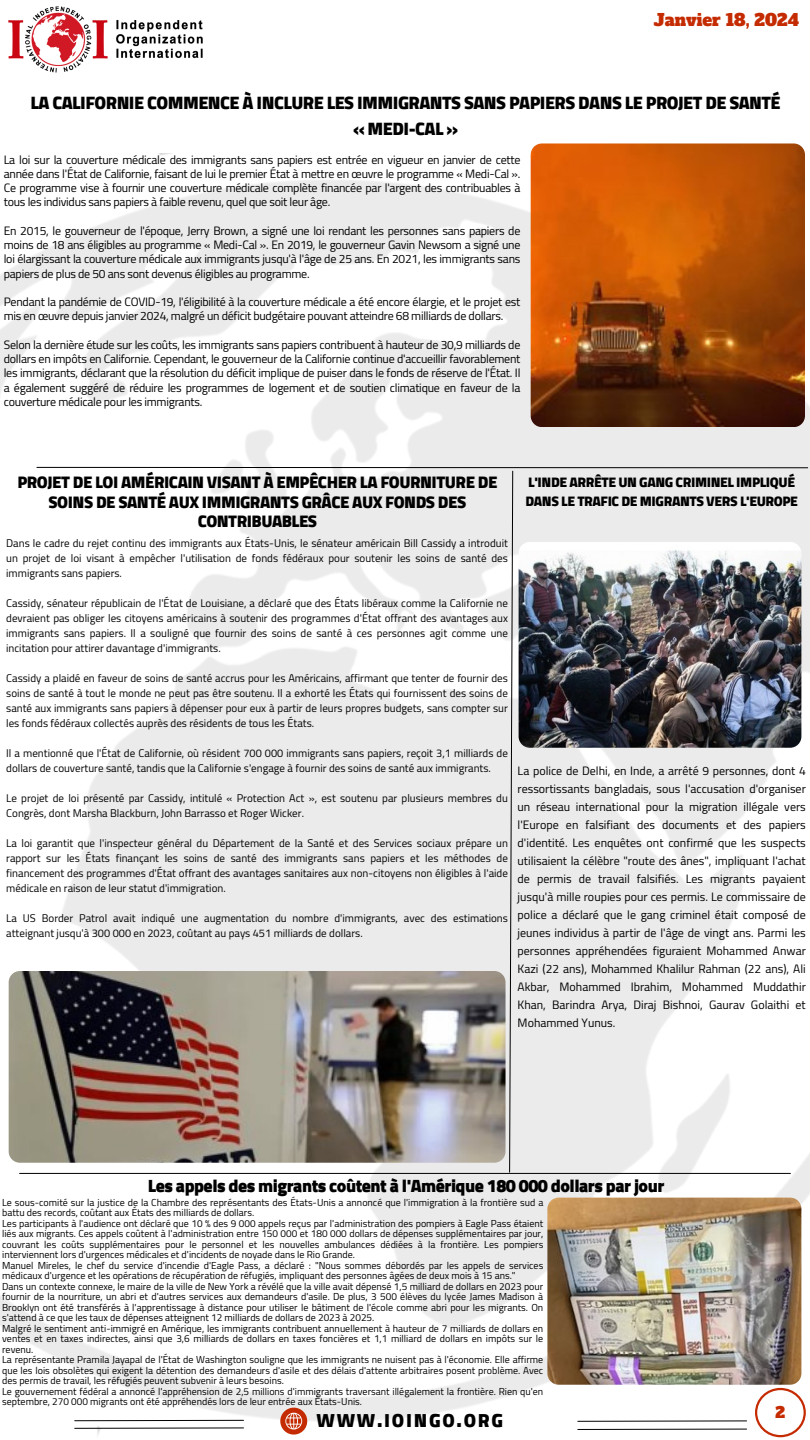
<style>
.page{position:relative;width:810px;height:1440px;background:#fff}
.page>*{position:absolute;margin:0;border:0;box-sizing:border-box;transform-origin:0 0}
.t1{font:900 19.2px "Cairo";letter-spacing:.09em;color:#000}
.t2{font:900 18.2px "Cairo";letter-spacing:-.03em;color:#000}
.t3{font:900 18px "Cairo";letter-spacing:-.03em;color:#000}
.t4{font:900 17px/19.5px "Cairo";letter-spacing:-.03em;color:#000;text-align:center}
.t5{font:16.3px "Alfa Slab One";color:#c42b00}
.t6{font:15px "Alfa Slab One";color:#c42b00}
.t7{font:900 14px/19.5px "Cairo";letter-spacing:-.03em;color:#000}
.t8{font:12px/18px "Cairo";letter-spacing:-.02em;color:#000;text-align:justify}
.t9{font:11px/15px "Cairo";color:#000;text-align:justify}
.t10{font:10px/10.5px "Cairo";color:#000;text-align:justify}
</style>
<div class="page">
<img style="left:0;top:153px;width:810px;height:1283px">
<img style="left:531px;top:143px;width:274px;height:284px;border-radius:11px">
<hr style="left:20px;top:1173px;width:770px;height:1px;background:#000">
<svg style="left:755px;top:1388px;width:51px;height:49px"></svg>
<svg style="left:74px;top:1420px;width:170px;height:1px"></svg>
<svg style="left:280px;top:1408px;width:27px;height:27px"></svg>
<svg style="left:74px;top:1427px;width:170px;height:2px"></svg>
<svg style="left:577px;top:1420px;width:170px;height:2px"></svg>
<svg style="left:577px;top:1428px;width:170px;height:2px"></svg>
<svg style="left:36px;top:467px;width:772px;height:706px"></svg>
<img style="left:9px;top:971px;width:496px;height:192px;border-radius:11px">
<img style="left:8px;top:6px;width:195px;height:67px">
<img style="left:547px;top:1198px;width:254px;height:186px;border-radius:11px">
<p class="t5" style="left:654px;top:9px;width:147px">Janvier 18, 2024</p>
<p class="t2" style="left:31px;top:92px;width:752px">LA CALIFORNIE COMMENCE À INCLURE LES IMMIGRANTS SANS PAPIERS DANS LE PROJET DE SANTÉ</p>
<p class="t2" style="left:353px;top:118px;width:107px">« MEDI-CAL »</p>
<p class="t8" style="left:4px;top:152px;width:518px;line-height:14.2px">La loi sur la couverture médicale des immigrants sans papiers est entrée en vigueur en janvier de cette année dans l'État de Californie, faisant de lui le premier État à mettre en œuvre le programme « Medi-Cal ».<br>Ce programme vise à fournir une couverture médicale complète financée par l'argent des contribuables à tous les individus sans papiers à faible revenu, quel que soit leur âge.</p>
<p class="t8" style="left:4px;top:224px;width:518px;line-height:14.2px">En 2015, le gouverneur de l'époque, Jerry Brown, a signé une loi rendant les personnes sans papiers de moins de 18 ans éligibles au programme « Medi-Cal ». En 2019, le gouverneur Gavin Newsom a signé une loi élargissant la couverture médicale aux immigrants jusqu'à l'âge de 25 ans. En 2021, les immigrants sans papiers de plus de 50 ans sont devenus éligibles au programme.</p>
<p class="t8" style="left:4px;top:295px;width:518px;line-height:14.2px">Pendant la pandémie de COVID-19, l'éligibilité à la couverture médicale a été encore élargie, et le projet est mis en œuvre depuis janvier 2024, malgré un déficit budgétaire pouvant atteindre 68 milliards de dollars.</p>
<p class="t8" style="left:4px;top:338px;width:518px;line-height:14.2px">Selon la dernière étude sur les coûts, les immigrants sans papiers contribuent à hauteur de 30,9 milliards de dollars en impôts en Californie. Cependant, le gouverneur de la Californie continue d'accueillir favorablement les immigrants, déclarant que la résolution du déficit implique de puiser dans le fonds de réserve de l'État. Il a également suggéré de réduire les programmes de logement et de soutien climatique en faveur de la couverture médicale pour les immigrants.</p>
<p class="t4" style="left:17px;top:473px;width:482px">PROJET DE LOI AMÉRICAIN VISANT À EMPÊCHER LA FOURNITURE DE<br>SOINS DE SANTÉ AUX IMMIGRANTS GRÂCE AUX FONDS DES<br>CONTRIBUABLES</p>
<p class="t9" style="left:6px;top:535px;width:503px">Dans le cadre du rejet continu des immigrants aux États-Unis, le sénateur américain Bill Cassidy a introduit un projet de loi visant à empêcher l'utilisation de fonds fédéraux pour soutenir les soins de santé des immigrants sans papiers.</p>
<p class="t9" style="left:6px;top:595px;width:503px">Cassidy, sénateur républicain de l'État de Louisiane, a déclaré que des États libéraux comme la Californie ne devraient pas obliger les citoyens américains à soutenir des programmes d'État offrant des avantages aux immigrants sans papiers. Il a souligné que fournir des soins de santé à ces personnes agit comme une incitation pour attirer davantage d'immigrants.</p>
<p class="t9" style="left:6px;top:670px;width:503px">Cassidy a plaidé en faveur de soins de santé accrus pour les Américains, affirmant que tenter de fournir des soins de santé à tout le monde ne peut pas être soutenu. Il a exhorté les États qui fournissent des soins de santé aux immigrants sans papiers à dépenser pour eux à partir de leurs propres budgets, sans compter sur les fonds fédéraux collectés auprès des résidents de tous les États.</p>
<p class="t9" style="left:6px;top:745px;width:503px">Il a mentionné que l'État de Californie, où résident 700 000 immigrants sans papiers, reçoit 3,1 milliards de dollars de couverture santé, tandis que la Californie s'engage à fournir des soins de santé aux immigrants.</p>
<p class="t9" style="left:6px;top:790px;width:503px">Le projet de loi présenté par Cassidy, intitulé « Protection Act », est soutenu par plusieurs membres du<br>Congrès, dont Marsha Blackburn, John Barrasso et Roger Wicker.</p>
<p class="t9" style="left:6px;top:835px;width:503px">La loi garantit que l'inspecteur général du Département de la Santé et des Services sociaux prépare un rapport sur les États finançant les soins de santé des immigrants sans papiers et les méthodes de financement des programmes d'État offrant des avantages sanitaires aux non-citoyens non éligibles à l'aide médicale en raison de leur statut d'immigration.</p>
<p class="t9" style="left:6px;top:910px;width:503px">La US Border Patrol avait indiqué une augmentation du nombre d'immigrants, avec des estimations atteignant jusqu'à 300 000 en 2023, coûtant au pays 451 milliards de dollars.</p>
<p class="t7" style="left:525px;top:472px;width:274px">L'INDE ARRÊTE UN GANG CRIMINEL IMPLIQUÉ<br>DANS LE TRAFIC DE MIGRANTS VERS L'EUROPE</p>
<p class="t8" style="left:518px;top:762px;width:290px">La police de Delhi, en Inde, a arrêté 9 personnes, dont 4 ressortissants bangladais, sous l'accusation d'organiser un réseau international pour la migration illégale vers l'Europe en falsifiant des documents et des papiers d'identité. Les enquêtes ont confirmé que les suspects utilisaient la célèbre "route des ânes", impliquant l'achat de permis de travail falsifiés. Les migrants payaient jusqu'à mille roupies pour ces permis. Le commissaire de police a déclaré que le gang criminel était composé de jeunes individus à partir de l'âge de vingt ans. Parmi les personnes appréhendées figuraient Mohammed Anwar Kazi (22 ans), Mohammed Khalilur Rahman (22 ans), Ali Akbar, Mohammed Ibrahim, Mohammed Muddathir Khan, Barindra Arya, Diraj Bishnoi, Gaurav Golaithi et Mohammed Yunus.</p>
<p class="t3" style="left:148px;top:1175px;width:518px">Les appels des migrants coûtent à l'Amérique 180 000 dollars par jour</p>
<p class="t10" style="left:2px;top:1197px;width:543px">Le sous-comité sur la justice de la Chambre des représentants des États-Unis a annoncé que l'immigration à la frontière sud a battu des records, coûtant aux États des milliards de dollars.</p>
<p class="t10" style="left:2px;top:1218px;width:543px">Les participants à l'audience ont déclaré que 10 % des 9 000 appels reçus par l'administration des pompiers à Eagle Pass étaient liés aux migrants. Ces appels coûtent à l'administration entre 150 000 et 180 000 dollars de dépenses supplémentaires par jour, couvrant les coûts supplémentaires pour le personnel et les nouvelles ambulances dédiées à la frontière. Les pompiers interviennent lors d'urgences médicales et d'incidents de noyade dans le Rio Grande.</p>
<p class="t10" style="left:2px;top:1260px;width:543px">Manuel Mireles, le chef du service d'incendie d'Eagle Pass, a déclaré : "Nous sommes débordés par les appels de services médicaux d'urgence et les opérations de récupération de réfugiés, impliquant des personnes âgées de deux mois à 15 ans."</p>
<p class="t10" style="left:2px;top:1281px;width:543px">Dans un contexte connexe, le maire de la ville de New York a révélé que la ville avait dépensé 1,5 milliard de dollars en 2023 pour fournir de la nourriture, un abri et d'autres services aux demandeurs d'asile. De plus, 3 500 élèves du lycée James Madison à Brooklyn ont été transférés à l'apprentissage à distance pour utiliser le bâtiment de l'école comme abri pour les migrants. On s'attend à ce que les taux de dépenses atteignent 12 milliards de dollars de 2023 à 2025.</p>
<p class="t10" style="left:2px;top:1323px;width:543px">Malgré le sentiment anti-immigré en Amérique, les immigrants contribuent annuellement à hauteur de 7 milliards de dollars en ventes et en taxes indirectes, ainsi que 3,6 milliards de dollars en taxes foncières et 1,1 milliard de dollars en impôts sur le revenu.</p>
<p class="t10" style="left:2px;top:1354px;width:543px">La représentante Pramila Jayapal de l'État de Washington souligne que les immigrants ne nuisent pas à l'économie. Elle affirme que les lois obsolètes qui exigent la détention des demandeurs d'asile et des délais d'attente arbitraires posent problème. Avec des permis de travail, les réfugiés peuvent subvenir à leurs besoins.</p>
<p class="t10" style="left:2px;top:1386px;width:543px">Le gouvernement fédéral a annoncé l'appréhension de 2,5 millions d'immigrants traversant illégalement la frontière. Rien qu'en septembre, 270 000 migrants ont été appréhendés lors de leur entrée aux États-Unis.</p>
<p class="t1" style="left:317px;top:1410px;width:188px">WWW.IOINGO.ORG</p>
<p class="t6" style="left:776px;top:1402px;width:11px">2</p>
</div>
